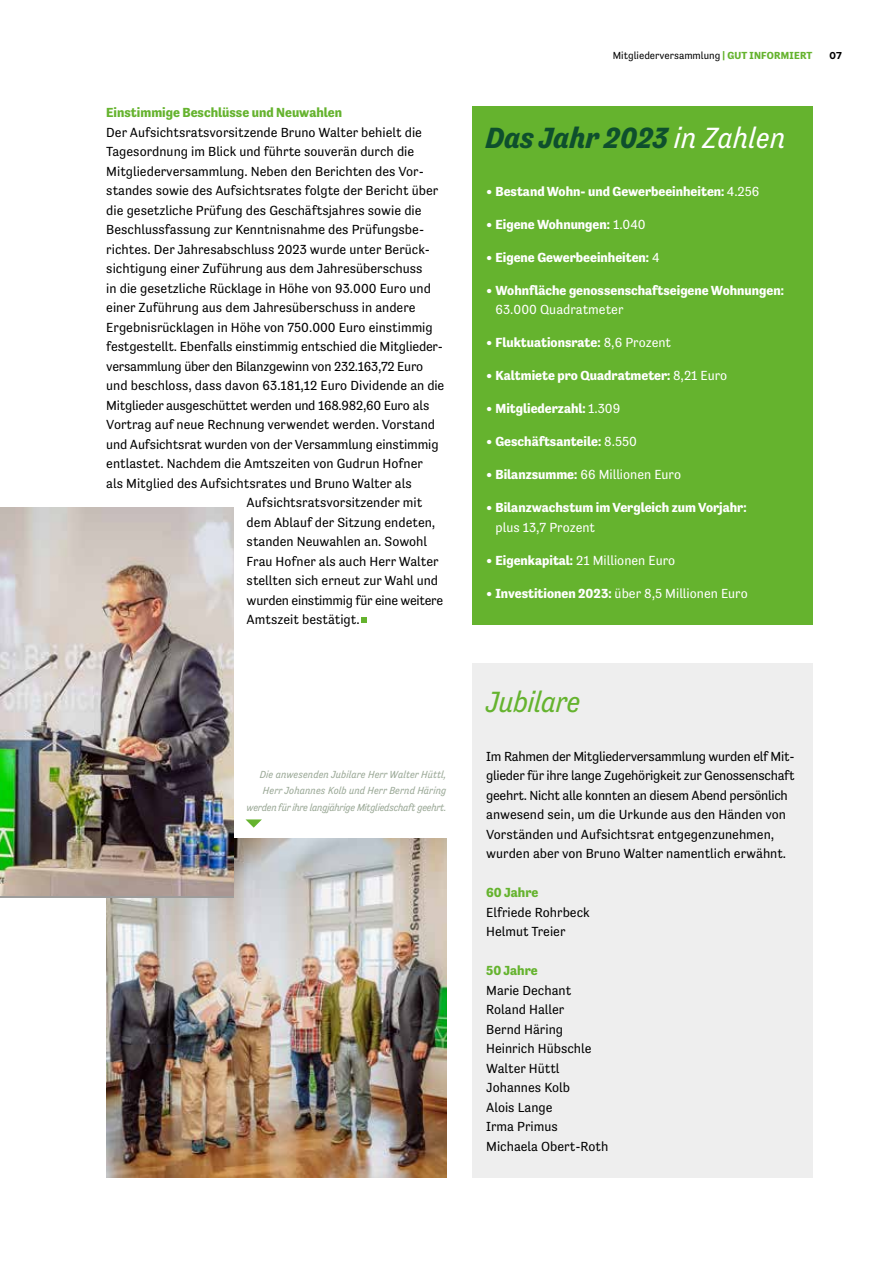
<style>
.page{position:relative;width:893px;height:1263px;background:#fff}
.page>*{position:absolute;margin:0;border:0;box-sizing:border-box;transform-origin:0 0}
.t1{font:italic 700 30px "Tenso";color:#0e4f2d}
.t2{font:italic 30px "Tenso";letter-spacing:-.02em;color:#65b32e}
.t3{font:13.5px/19.5px "Tenso";color:#000}
.t4{font:13.5px/19.5px "Tenso";letter-spacing:-.02em;color:#000}
.t5{font:700 13.5px/19.5px "Tenso";color:#fff}
.t6{font:13.5px "Tenso";color:#fff}
.t7{font:700 13.5px "Tenso";color:#65b32e}
.t8{font:italic 10.5px/16.5px "Tenso";color:#9ba997;text-align:right}
.t9{font:10.5px "Tenso";color:#000}
.t10{font:700 10.5px "Proxima Nova";color:#000}
.s1{font-weight:700;color:#65b32e}
.s2{font-weight:400;color:#fff}
.s3{font-weight:400}
.s4{font-weight:700}
</style>
<div class="page">
<div style="left:472px;top:663px;width:340px;height:515px;background:#eee"></div>
<img style="left:106px;top:839px;width:340px;height:339px">
<svg style="left:361px;top:617px;width:6px;height:6px"></svg>
<div style="left:472px;top:106px;width:340px;height:518px;background:#65b32e"></div>
<img style="left:0;top:507px;width:234px;height:389px">
<svg style="left:245px;top:819px;width:17px;height:9px"></svg>
<p class="t7" style="left:106px;top:105px;width:237px">Einstimmige Beschlüsse und Neuwahlen</p>
<p class="t3" style="left:106px;top:122px;width:317px">Der Aufsichtsratsvorsitzende Bruno Walter behielt die</p>
<p class="t3" style="left:106px;top:142px;width:309px">Tagesordnung im Blick und führte souverän durch die</p>
<p class="t3" style="left:106px;top:161px;width:319px">Mitgliederversammlung. Neben den Berichten des Vor-</p>
<p class="t3" style="left:106px;top:181px;width:334px">standes sowie des Aufsichtsrates folgte der Bericht über</p>
<p class="t3" style="left:106px;top:200px;width:317px">die gesetzliche Prüfung des Geschäftsjahres sowie die</p>
<p class="t3" style="left:106px;top:220px;width:319px">Beschlussfassung zur Kenntnisnahme des Prüfungsbe-</p>
<p class="t3" style="left:106px;top:239px;width:325px">richtes. Der Jahresabschluss 2023 wurde unter Berück-</p>
<p class="t3" style="left:106px;top:259px;width:318px">sichtigung einer Zuführung aus dem Jahresüberschuss</p>
<p class="t3" style="left:106px;top:278px;width:326px">in die gesetzliche Rücklage in Höhe von 93.000 Euro und</p>
<p class="t3" style="left:106px;top:298px;width:311px">einer Zuführung aus dem Jahresüberschuss in andere</p>
<p class="t3" style="left:106px;top:317px;width:328px">Ergebnisrücklagen in Höhe von 750.000 Euro einstimmig</p>
<p class="t3" style="left:106px;top:337px;width:338px">festgestellt. Ebenfalls einstimmig entschied die Mitglieder-</p>
<p class="t4" style="left:106px;top:356px;width:318px">versammlung über den Bilanzgewinn von 232.163,72 Euro</p>
<p class="t3" style="left:106px;top:376px;width:339px">und beschloss, dass davon 63.181,12 Euro Dividende an die</p>
<p class="t4" style="left:106px;top:395px;width:325px">Mitglieder ausgeschüttet werden und 168.982,60 Euro als</p>
<p class="t3" style="left:106px;top:415px;width:330px">Vortrag auf neue Rechnung verwendet werden. Vorstand</p>
<p class="t3" style="left:106px;top:434px;width:334px">und Aufsichtsrat wurden von der Versammlung einstimmig</p>
<p class="t3" style="left:106px;top:454px;width:318px">entlastet. Nachdem die Amtszeiten von Gudrun Hofner</p>
<p class="t3" style="left:106px;top:473px;width:307px">als Mitglied des Aufsichtsrates und Bruno Walter als</p>
<p class="t3" style="left:247px;top:493px;width:177px">Aufsichtsratsvorsitzender mit</p>
<p class="t3" style="left:247px;top:512px;width:190px">dem Ablauf der Sitzung endeten,</p>
<p class="t3" style="left:247px;top:532px;width:182px">standen Neuwahlen an. Sowohl</p>
<p class="t3" style="left:247px;top:551px;width:194px">Frau Hofner als auch Herr Walter</p>
<p class="t3" style="left:247px;top:571px;width:193px">stellten sich erneut zur Wahl und</p>
<p class="t4" style="left:247px;top:590px;width:198px">wurden einstimmig für eine weitere</p>
<p class="t3" style="left:247px;top:610px;width:115px">Amtszeit bestätigt.</p>
<p class="t8" style="left:247px;top:766px;width:201px">Die anwesenden Jubilare Herr Walter Hüttl,<br>Herr Johannes Kolb und Herr Bernd Häring werden für ihre langjährige Mitgliedschaft geehrt.</p>
<p class="t9" style="left:613px;top:50px;width:201px">Mitgliederversammlung <span class="s1">| GUT INFORMIERT</span></p>
<p class="t10" style="left:829px;top:48px;width:14px">07</p>
<h1 class="t1" style="left:486px;top:121px;width:301px">Das Jahr 2023 <span class="s2">in Zahlen</span></h1>
<p class="t5" style="left:486px;top:182px;width:275px"><span class="s3">•</span> Bestand Wohn- und Gewerbeeinheiten: <span class="s3">4.256</span></p>
<p class="t5" style="left:486px;top:215px;width:161px"><span class="s3">•</span> Eigene Wohnungen: <span class="s3">1.040</span></p>
<p class="t5" style="left:486px;top:248px;width:175px"><span class="s3">•</span> Eigene Gewerbeeinheiten: <span class="s3">4</span></p>
<p class="t5" style="left:495px;top:281px;width:290px;text-indent:-9px"><span class="s3">•</span> Wohnfläche genossenschaftseigene Wohnungen:<br><span class="s3">63.000 Quadratmeter</span></p>
<p class="t5" style="left:486px;top:333px;width:186px"><span class="s3">•</span> Fluktuationsrate: <span class="s3">8,6 Prozent</span></p>
<p class="t5" style="left:486px;top:366px;width:243px"><span class="s3">•</span> Kaltmiete pro Quadratmeter: <span class="s3">8,21 Euro</span></p>
<p class="t5" style="left:486px;top:399px;width:136px"><span class="s3">•</span> Mitgliederzahl: <span class="s3">1.309</span></p>
<p class="t5" style="left:486px;top:432px;width:152px"><span class="s3">•</span> Geschäftsanteile: <span class="s3">8.550</span></p>
<p class="t6" style="left:486px;top:467px;width:197px">• <span class="s4">Bilanzsumme:</span> 66 Millionen Euro</p>
<p class="t5" style="left:495px;top:498px;width:253px;text-indent:-9px"><span class="s3">•</span> Bilanzwachstum im Vergleich zum Vorjahr: <span class="s3">plus 13,7 Prozent</span></p>
<p class="t6" style="left:486px;top:553px;width:191px">• <span class="s4">Eigenkapital:</span> 21 Millionen Euro</p>
<p class="t6" style="left:486px;top:586px;width:263px">• <span class="s4">Investitionen 2023:</span> über 8,5 Millionen Euro</p>
<h1 class="t2" style="left:486px;top:684px;width:96px">Jubilare</h1>
<p class="t4" style="left:486px;top:746px;width:310px">Im Rahmen der Mitgliederversammlung wurden elf Mit&shy;glieder für ihre lange Zugehörigkeit zur Genossenschaft geehrt. Nicht alle konnten an diesem Abend persönlich anwesend sein, um die Urkunde aus den Händen von Vorständen und Aufsichtsrat entgegenzunehmen, wurden aber von Bruno Walter namentlich erwähnt.</p>
<p class="t7" style="left:486px;top:885px;width:54px">60 Jahre</p>
<p class="t3" style="left:486px;top:902px;width:105px">Elfriede Rohrbeck<br>Helmut Treier</p>
<p class="t7" style="left:486px;top:963px;width:53px">50 Jahre</p>
<p class="t3" style="left:486px;top:980px;width:124px">Marie Dechant<br>Roland Haller<br>Bernd Häring<br>Heinrich Hübschle<br>Walter Hüttl<br>Johannes Kolb<br>Alois Lange<br>Irma Primus<br>Michaela Obert-Roth</p>
</div>
